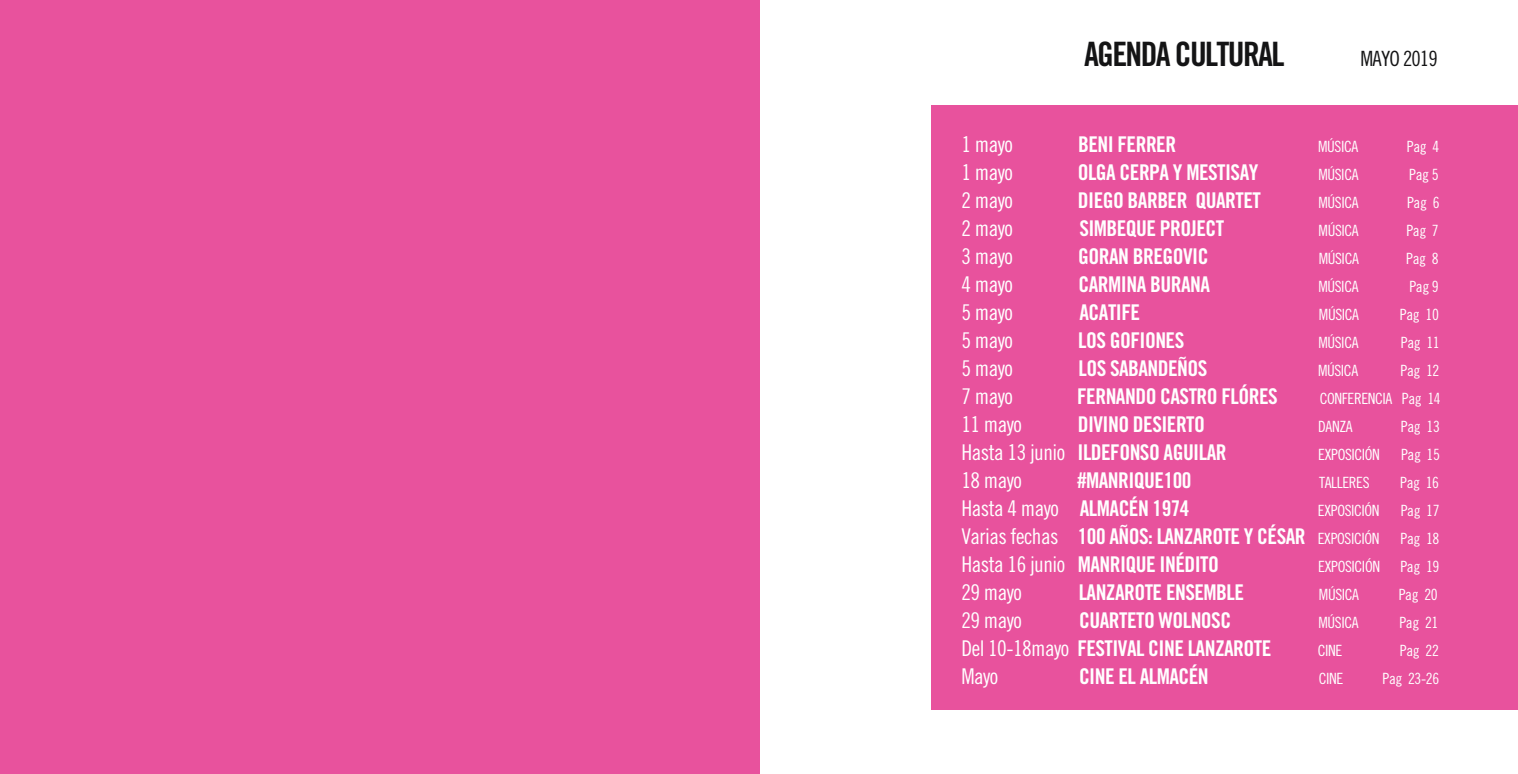
<style>
.page{position:relative;width:1518px;height:774px;background:#fff}
.page>*{position:absolute;margin:0;border:0;box-sizing:border-box;transform-origin:0 0}
.t1{font:33.6px "Trade Gothic LT Std Bd Cn 20";letter-spacing:-.05em;color:#141415}
.t2{font:21.7px "Trade Gothic LT Std Bd Cn 20";letter-spacing:-.025em;color:#fff}
.t3{font:21.7px "Trade Gothic LT Std Cn 18";letter-spacing:-.025em;color:#fff}
.t4{font:21px "Trade Gothic LT Std Cn 18";letter-spacing:-.04em;color:#141415}
.t5{font:15.4px "Trade Gothic LT Std Cn 18";letter-spacing:-.025em;color:#fff}
.s1{font-family:"Trade Gothic LT Std Cn 18"}
.s2{font-family:"Trade Gothic LT Std Cn 18";font-size:15.4px}
</style>
<div class="page">
<div style="left:931px;top:105px;width:587px;height:605px;background:#e8529d"></div>
<div style="left:0;top:0;width:759px;height:774px;background:#e8529d"></div>
<h1 class="t1" style="left:1084px;top:33px;width:202px">AGENDA CULTURAL</h1>
<p class="t4" style="left:1361px;top:46px;width:79px">MAYO 2019</p>
<p class="t3" style="left:961px;top:132px;width:53px">1 mayo</p>
<p class="t2" style="left:1078px;top:131px;width:100px">BENI FERRER</p>
<p class="t5" style="left:1318px;top:138px;width:42px">MÚSICA</p>
<p class="t5" style="left:1407px;top:138px;width:34px">Pag 4</p>
<p class="t3" style="left:961px;top:160px;width:53px">1 mayo</p>
<p class="t2" style="left:1078px;top:159px;width:182px">OLGA CERPA Y MESTISAY</p>
<p class="t5" style="left:1318px;top:166px;width:42px">MÚSICA</p>
<p class="t5" style="left:1409px;top:166px;width:31px">Pag 5</p>
<p class="t3" style="left:961px;top:188px;width:53px">2 mayo</p>
<p class="t2" style="left:1078px;top:187px;width:185px">DIEGO BARBER QUARTET</p>
<p class="t5" style="left:1318px;top:194px;width:42px">MÚSICA</p>
<p class="t5" style="left:1407px;top:194px;width:34px">Pag 6</p>
<p class="t3" style="left:961px;top:216px;width:53px">2 mayo</p>
<p class="t2" style="left:1079px;top:215px;width:146px">SIMBEQUE PROJECT</p>
<p class="t5" style="left:1319px;top:222px;width:42px">MÚSICA</p>
<p class="t5" style="left:1406px;top:222px;width:34px">Pag 7</p>
<p class="t3" style="left:961px;top:244px;width:53px">3 mayo</p>
<p class="t2" style="left:1078px;top:243px;width:132px">GORAN BREGOVIC</p>
<p class="t5" style="left:1319px;top:250px;width:42px">MÚSICA</p>
<p class="t5" style="left:1406px;top:250px;width:34px">Pag 8</p>
<p class="t3" style="left:961px;top:272px;width:53px">4 mayo</p>
<p class="t2" style="left:1079px;top:271px;width:133px">CARMINA BURANA</p>
<p class="t5" style="left:1318px;top:278px;width:42px">MÚSICA</p>
<p class="t5" style="left:1409px;top:278px;width:31px">Pag 9</p>
<p class="t3" style="left:961px;top:300px;width:53px">5 mayo</p>
<p class="t2" style="left:1080px;top:299px;width:62px">ACATIFE</p>
<p class="t5" style="left:1319px;top:306px;width:42px">MÚSICA</p>
<p class="t5" style="left:1400px;top:306px;width:40px">Pag 10</p>
<p class="t3" style="left:961px;top:328px;width:53px">5 mayo</p>
<p class="t2" style="left:1078px;top:327px;width:108px">LOS GOFIONES</p>
<p class="t5" style="left:1318px;top:334px;width:42px">MÚSICA</p>
<p class="t5" style="left:1401px;top:334px;width:40px">Pag 11</p>
<p class="t3" style="left:961px;top:356px;width:53px">5 mayo</p>
<p class="t2" style="left:1078px;top:355px;width:131px">LOS SABANDEÑOS</p>
<p class="t5" style="left:1318px;top:362px;width:42px">MÚSICA</p>
<p class="t5" style="left:1401px;top:362px;width:40px">Pag 12</p>
<p class="t3" style="left:961px;top:384px;width:53px">7 mayo</p>
<p class="t2" style="left:1077px;top:383px;width:202px">FERNANDO CASTRO FLÓRES</p>
<p class="t5" style="left:1320px;top:390px;width:123px">CONFERENCIA Pag 14</p>
<p class="t3" style="left:961px;top:412px;width:62px">11 mayo</p>
<p class="t2" style="left:1078px;top:411px;width:129px">DIVINO DESIERTO</p>
<p class="t5" style="left:1318px;top:418px;width:36px">DANZA</p>
<p class="t5" style="left:1401px;top:418px;width:40px">Pag 13</p>
<p class="t2" style="left:961px;top:439px;width:267px"><span class="s1">Hasta 13 junio</span> ILDEFONSO AGUILAR</p>
<p class="t5" style="left:1318px;top:446px;width:63px">EXPOSICIÓN</p>
<p class="t5" style="left:1401px;top:446px;width:40px">Pag 15</p>
<p class="t3" style="left:961px;top:468px;width:62px">18 mayo</p>
<p class="t2" style="left:1077px;top:467px;width:116px">#MANRIQUE100</p>
<p class="t5" style="left:1319px;top:474px;width:52px">TALLERES</p>
<p class="t5" style="left:1400px;top:474px;width:40px">Pag 16</p>
<p class="t2" style="left:961px;top:495px;width:230px"><span class="s1">Hasta 4 mayo</span> ALMACÉN 1974</p>
<p class="t5" style="left:1318px;top:502px;width:63px">EXPOSICIÓN</p>
<p class="t5" style="left:1401px;top:502px;width:40px">Pag 17</p>
<p class="t2" style="left:961px;top:523px;width:420px"><span class="s1">Varias fechas</span> 100 AÑOS: LANZAROTE Y CÉSAR <span class="s2">EXPOSICIÓN</span></p>
<p class="t5" style="left:1401px;top:530px;width:40px">Pag 18</p>
<p class="t2" style="left:961px;top:551px;width:259px"><span class="s1">Hasta 16 junio</span> MANRIQUE INÉDITO</p>
<p class="t5" style="left:1318px;top:558px;width:63px">EXPOSICIÓN</p>
<p class="t5" style="left:1400px;top:558px;width:40px">Pag 19</p>
<p class="t3" style="left:961px;top:580px;width:62px">29 mayo</p>
<p class="t2" style="left:1079px;top:579px;width:167px">LANZAROTE ENSEMBLE</p>
<p class="t5" style="left:1319px;top:586px;width:42px">MÚSICA</p>
<p class="t5" style="left:1399px;top:586px;width:40px">Pag 20</p>
<p class="t3" style="left:961px;top:608px;width:62px">29 mayo</p>
<p class="t2" style="left:1079px;top:607px;width:154px">CUARTETO WOLNOSC</p>
<p class="t5" style="left:1319px;top:614px;width:42px">MÚSICA</p>
<p class="t5" style="left:1399px;top:614px;width:40px">Pag 21</p>
<p class="t2" style="left:961px;top:635px;width:311px"><span class="s1">Del 10-18mayo</span> FESTIVAL CINE LANZAROTE</p>
<p class="t5" style="left:1318px;top:642px;width:26px">CINE</p>
<p class="t5" style="left:1400px;top:642px;width:40px">Pag 22</p>
<p class="t3" style="left:961px;top:664px;width:38px">Mayo</p>
<p class="t2" style="left:1079px;top:663px;width:131px">CINE EL ALMACÉN</p>
<p class="t5" style="left:1319px;top:670px;width:26px">CINE</p>
<p class="t5" style="left:1383px;top:670px;width:58px">Pag 23-26</p>
</div>
